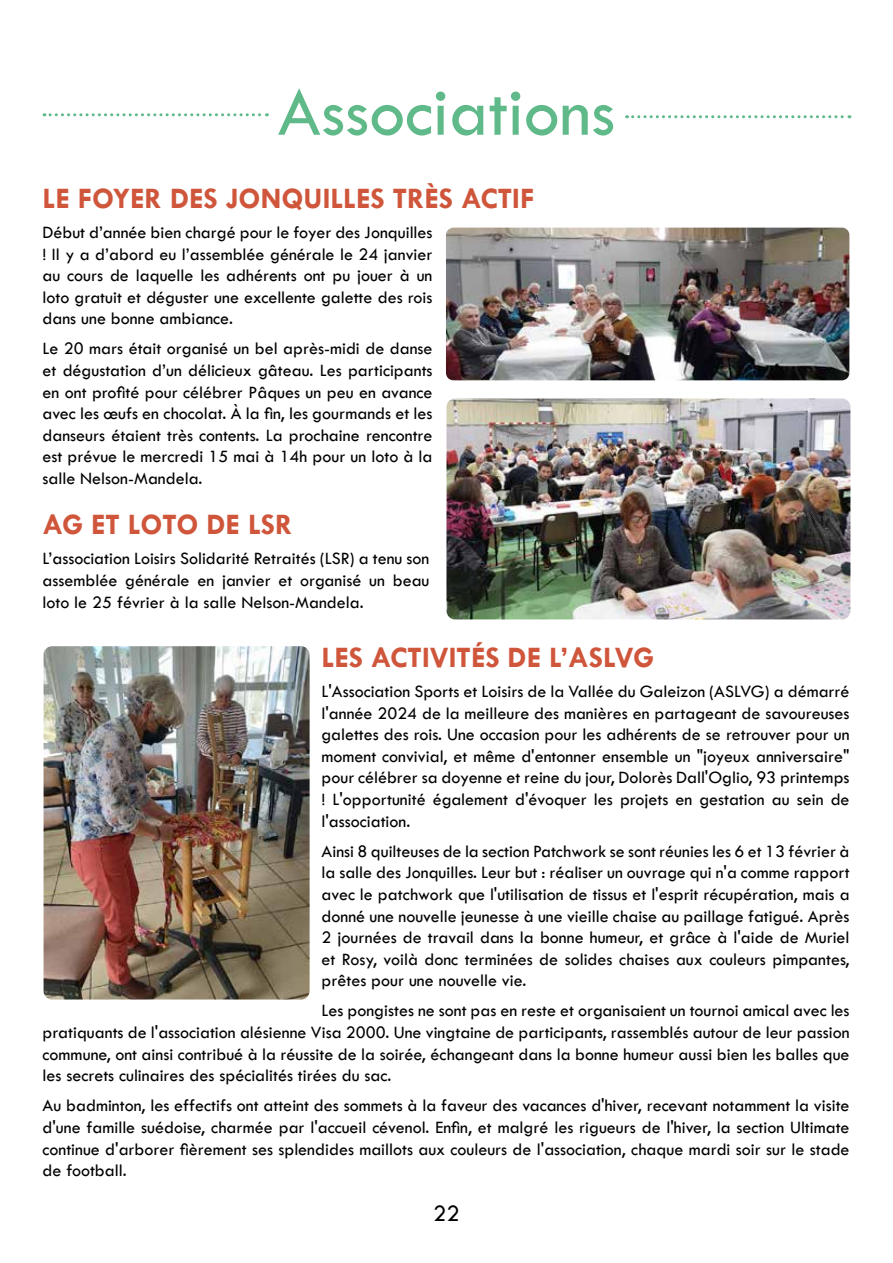
<style>
.page{position:relative;width:893px;height:1263px;background:#fff}
.page>*{position:absolute;margin:0;border:0;box-sizing:border-box;transform-origin:0 0}
.t1{font:72px "Tw Cen";color:#5fb989}
.t2{font:700 30px "Tw Cen";color:#cf563b}
.t3{font:24px "Tw Cen";color:#000}
.t4{font:18px/21.6px "Tw Cen";color:#000;text-align:justify}
</style>
<div class="page">
<svg style="left:44px;top:113px;width:223px;height:3px"></svg>
<svg style="left:627px;top:115px;width:223px;height:3px"></svg>
<img style="left:446px;top:228px;width:403px;height:152px">
<img style="left:446px;top:398px;width:404px;height:221px">
<img style="left:44px;top:646px;width:266px;height:353px">
<h1 class="t1" style="left:278px;top:69px;width:339px">Associations</h1>
<h2 class="t2" style="left:43px;top:180px;width:493px">LE FOYER DES JONQUILLES TRÈS ACTIF</h2>
<p class="t4" style="left:43px;top:221px;width:392px">Début d’année bien chargé pour le foyer des Jonquilles ! Il y a d’abord eu l’assemblée générale le 24 janvier au cours de laquelle les adhérents ont pu jouer à un loto gratuit et déguster une excellente galette des rois dans une bonne ambiance.</p>
<p class="t4" style="left:43px;top:338px;width:392px">Le 20 mars était organisé un bel après-midi de danse et dégustation d’un délicieux gâteau. Les participants en ont profité pour célébrer Pâques un peu en avance avec les œufs en chocolat. À la fin, les gourmands et les danseurs étaient très contents. La prochaine rencontre est prévue le mercredi 15 mai à 14h pour un loto à la salle Nelson-Mandela.</p>
<h2 class="t2" style="left:43px;top:507px;width:252px">AG ET LOTO DE LSR</h2>
<p class="t4" style="left:43px;top:548px;width:388px">L’association Loisirs Solidarité Retraités (LSR) a tenu son assemblée générale en janvier et organisé un beau loto le 25 février à la salle Nelson-Mandela.</p>
<h2 class="t2" style="left:322px;top:639px;width:334px">LES ACTIVITÉS DE L’ASLVG</h2>
<p class="t4" style="left:322px;top:680px;width:530px">L'Association Sports et Loisirs de la Vallée du Galeizon (ASLVG) a démarré l'année 2024 de la meilleure des manières en partageant de savoureuses galettes des rois. Une occasion pour les adhérents de se retrouver pour un moment convivial, et même d'entonner ensemble un "joyeux anniversaire" pour célébrer sa doyenne et reine du jour, Dolorès Dall'Oglio, 93 printemps ! L'opportunité également d'évoquer les projets en gestation au sein de l'association.</p>
<p class="t4" style="left:322px;top:840px;width:530px">Ainsi 8 quilteuses de la section Patchwork se sont réunies les 6 et 13 février à la salle des Jonquilles. Leur but : réaliser un ouvrage qui n'a comme rapport avec le patchwork que l'utilisation de tissus et l'esprit récupération, mais a donné une nouvelle jeunesse à une vieille chaise au paillage fatigué. Après 2 journées de travail dans la bonne humeur, et grâce à l'aide de Muriel et Rosy, voilà donc terminées de solides chaises aux couleurs pimpantes, prêtes pour une nouvelle vie.</p>
<p class="t4" style="left:43px;top:1000px;width:809px;text-indent:279px">Les pongistes ne sont pas en reste et organisaient un tournoi amical avec les pratiquants de l'association alésienne Visa 2000. Une vingtaine de participants, rassemblés autour de leur passion commune, ont ainsi contribué à la réussite de la soirée, échangeant dans la bonne humeur aussi bien les balles que les secrets culinaires des spécialités tirées du sac.</p>
<p class="t4" style="left:43px;top:1095px;width:809px">Au badminton, les effectifs ont atteint des sommets à la faveur des vacances d'hiver, recevant notamment la visite d'une famille suédoise, charmée par l'accueil cévenol. Enfin, et malgré les rigueurs de l'hiver, la section Ultimate continue d'arborer fièrement ses splendides maillots aux couleurs de l'association, chaque mardi soir sur le stade de football.</p>
<h3 class="t3" style="left:433px;top:1199px;width:28px">22</h3>
</div>
